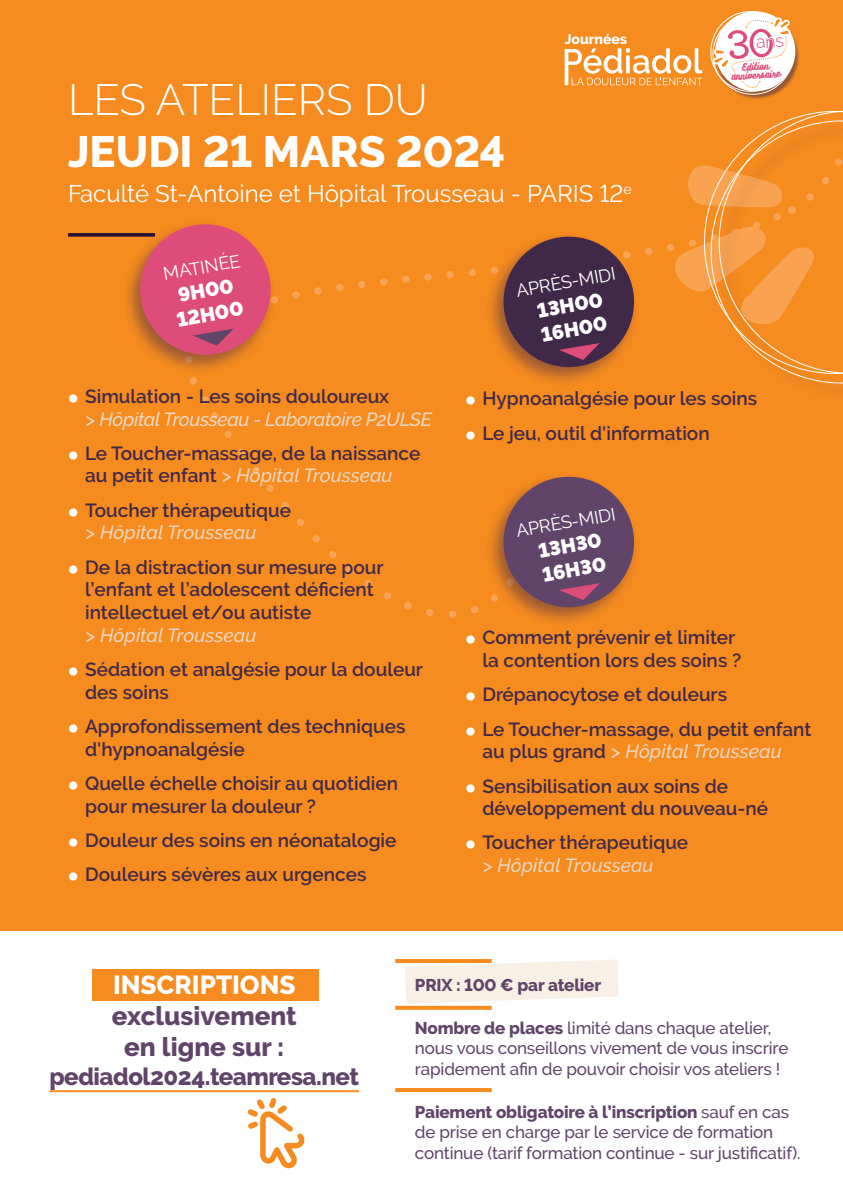
<style>
.page{position:relative;width:843px;height:1191px;background:#fff}
.page>*{position:absolute;margin:0;border:0;box-sizing:border-box;transform-origin:0 0}
.t1{font:800 43.6px "Raleway";color:#fff}
.t2{font:300 43.6px "Raleway";color:#fff}
.t3{font:800 26px/31.2px "Raleway";color:#604469;text-align:center}
.t4{font:24px "Raleway";color:#fff}
.t5{font:800 24px "Raleway";letter-spacing:-.02em;color:#604469}
.t6{font:900 20px/24px "Raleway";color:#fff}
.t7{font:600 19px/22.8px "Raleway";color:#402948}
.t8{font:italic 500 19px/22.8px "Raleway";letter-spacing:-.02em;color:#ead8c3}
.t9{font:18px "Raleway";color:#fff}
.t10{font:500 17px/20.4px "Raleway";letter-spacing:-.01em;color:#604469}
.t11{font:800 17px "Raleway";letter-spacing:-.01em;color:#604469}
.t12{font:800 14px "Raleway";color:#fff}
.t13{font:8.8px/8.6px "Bukhari Script";color:#de4c79;text-align:center}
.s1{font-family:"Alex Brush";font-weight:400;font-style:normal;color:#fff}
.s2{font-weight:600;font-style:normal;color:#402948}
.s3{font-family:"Alex Brush";font-weight:400;color:#fff}
.s4{font-weight:500;font-style:italic;color:#e9d6bf}
.s5{color:#fff}
.s6{font-weight:800}
</style>
<div class="page">
<svg style="left:405px;top:959px;width:213px;height:44px;background:#f8f1e8"></svg>
<div style="left:0;top:0;width:842px;height:930px;background:#f68b1f"></div>
<svg style="left:200px;top:399px;width:279px;height:219px"></svg>
<svg style="left:189px;top:269px;width:287px;height:116px"></svg>
<div style="left:92px;top:969px;width:226px;height:32px;background:#f68b1f"></div>
<hr style="left:49px;top:1090px;width:310px;height:2px;background:#f68b1f">
<svg style="left:68px;top:233px;width:53px;height:4px"></svg>
<hr style="left:395px;top:959px;width:96px;height:4px;background:#f68b1f">
<svg style="left:395px;top:1005px;width:96px;height:4px"></svg>
<svg style="left:395px;top:1088px;width:96px;height:4px"></svg>
<svg style="left:247px;top:1098px;width:58px;height:70px"></svg>
<div style="left:121px;top:219px;width:156px;height:156px;background:#402948;opacity:.5"></div>
<svg style="left:138px;top:222px;width:134px;height:134px"></svg>
<div style="left:484px;top:472px;width:156px;height:155px;background:#402948;opacity:.5"></div>
<svg style="left:501px;top:475px;width:134px;height:134px"></svg>
<div style="left:484px;top:231px;width:156px;height:156px;background:#402948;opacity:.5"></div>
<svg style="left:501px;top:11px;width:341px;height:376px"></svg>
<p class="t12" style="left:564px;top:31px;width:64px">Journées</p>
<p class="t2" style="left:68px;top:74px;width:361px">LES ATELIERS DU</p>
<p class="t1" style="left:68px;top:127px;width:438px">JEUDI 21 MARS 2024</p>
<p class="t4" style="left:68px;top:179px;width:565px">Faculté St-Antoine et Hôpital Trousseau - PARIS 12<sup>e</sup></p>
<p class="t9" style="left:161px;top:264px;width:79px;rotate:-10deg">MATINÉE</p>
<p class="t6" style="left:176px;top:283px;width:57px;rotate:-10deg">9H00</p>
<p class="t6" style="left:175px;top:308px;width:69px;rotate:-10deg">12H00</p>
<p class="t9" style="left:514px;top:280px;width:102px;rotate:-10deg">APRÈS-MIDI</p>
<p class="t6" style="left:534px;top:299px;width:68px;rotate:-10deg">13H00<br>16H00</p>
<p class="t13" style="left:730px;top:65px;width:51px;rotate:-4deg">Edition anniversaire</p>
<p class="t8" style="left:85px;top:384px;width:348px;text-indent:-17px"><span class="s1">•</span> <span class="s2">Simulation - Les soins douloureux<br></span>&gt; Hôpital Trousseau - Laboratoire P2ULSE</p>
<p class="t7" style="left:68px;top:441px;width:353px;text-align:center"><span class="s3">•</span> Le Toucher-massage, de la naissance au petit enfant <span class="s4">&gt; Hôpital Trousseau</span></p>
<p class="t7" style="left:85px;top:498px;width:207px;text-indent:-17px"><span class="s3">•</span> Toucher thérapeutique <span class="s4">&gt; Hôpital Trousseau</span></p>
<p class="t7" style="left:85px;top:555px;width:300px;text-indent:-17px"><span class="s3">•</span> De la distraction sur mesure pour l’enfant et l’adolescent déficient intellectuel et/ou autiste<br><span class="s4">&gt; Hôpital Trousseau</span></p>
<p class="t7" style="left:85px;top:658px;width:339px;text-indent:-17px"><span class="s3">•</span> Sédation et analgésie pour la douleur des soins</p>
<p class="t7" style="left:85px;top:715px;width:322px;text-indent:-17px"><span class="s3">•</span> Approfondissement des techniques d'hypnoanalgésie</p>
<p class="t7" style="left:85px;top:772px;width:314px;text-indent:-17px"><span class="s3">•</span> Quelle échelle choisir au quotidien pour mesurer la douleur ?</p>
<p class="t7" style="left:68px;top:829px;width:330px"><span class="s3">•</span> Douleur des soins en néonatalogie</p>
<p class="t7" style="left:68px;top:863px;width:300px"><span class="s3">•</span> Douleurs sévères aux urgences</p>
<p class="t7" style="left:465px;top:387px;width:293px"><span class="s3">•</span> Hypnoanalgésie pour les soins</p>
<p class="t7" style="left:465px;top:421px;width:246px"><span class="s3">•</span> Le jeu, outil d'information</p>
<p class="t9" style="left:514px;top:520px;width:102px;rotate:-10deg">APRÈS-MIDI</p>
<p class="t6" style="left:536px;top:539px;width:66px;rotate:-10deg">13H30<br>16H30</p>
<p class="t7" style="left:482px;top:626px;width:260px;text-indent:-17px"><span class="s3">•</span> Comment prévenir et limiter la contention lors des soins ?</p>
<p class="t7" style="left:465px;top:683px;width:263px"><span class="s3">•</span> Drépanocytose et douleurs</p>
<p class="t7" style="left:482px;top:717px;width:330px;text-indent:-17px"><span class="s3">•</span> Le Toucher-massage, du petit enfant au plus grand <span class="s4">&gt; Hôpital Trousseau</span></p>
<p class="t7" style="left:482px;top:774px;width:287px;text-indent:-17px"><span class="s3">•</span> Sensibilisation aux soins de développement du nouveau-né</p>
<p class="t7" style="left:482px;top:831px;width:207px;text-indent:-17px"><span class="s3">•</span> Toucher thérapeutique <span class="s4">&gt; Hôpital Trousseau</span></p>
<p class="t3" style="left:112px;top:969px;width:186px"><span class="s5">INSCRIPTIONS </span>exclusivement en ligne sur :</p>
<p class="t5" style="left:49px;top:1063px;width:311px">pediadol2024.teamresa.net</p>
<p class="t11" style="left:414px;top:975px;width:188px">PRIX : 100 € par atelier</p>
<p class="t10" style="left:414px;top:1017px;width:375px"><span class="s6">Nombre de places</span> limité dans chaque atelier, nous vous conseillons vivement de vous inscrire rapidement afin de pouvoir choisir vos ateliers !</p>
<p class="t10" style="left:414px;top:1101px;width:387px"><span class="s6">Paiement obligatoire à l’inscription</span> sauf en cas de prise en charge par le service de formation continue (tarif formation continue - sur justificatif).</p>
</div>
